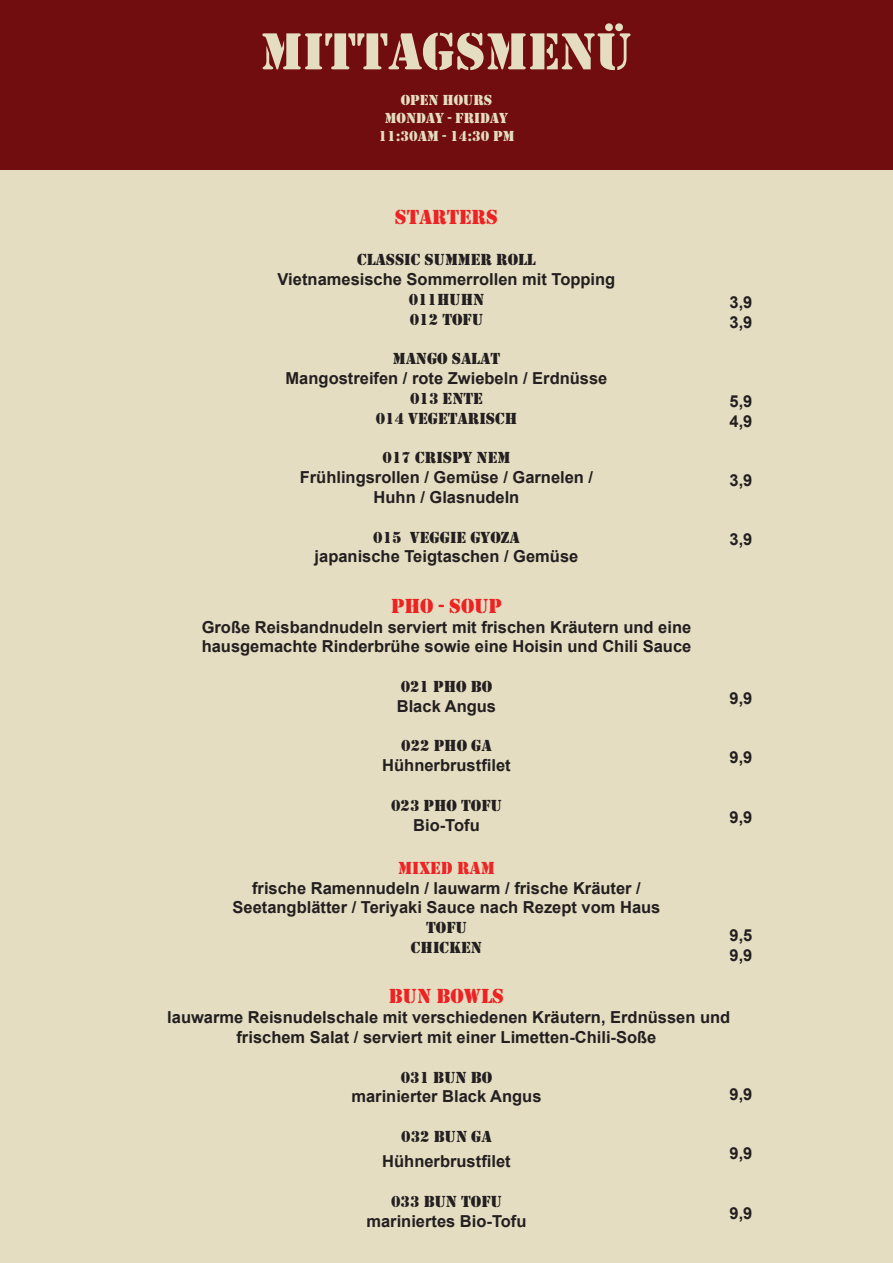
<style>
.page{position:relative;width:893px;height:1263px;background:#fff}
.page>*{position:absolute;margin:0;border:0;box-sizing:border-box;transform-origin:0 0}
.t1{font:54px "Stencil";color:#e4ddc1}
.t2{font:21px "Stencil";color:#ee2123}
.t3{font:18px "Stencil";color:#ee2325}
.t4{font:700 16.5px/19.8px "Arial";color:#231f20}
.t5{font:16.5px "Stencil";color:#231f20}
.t6{font:15px/18px "Stencil";color:#e4ddc1;text-align:center}
</style>
<div class="page">
<div style="left:0;top:120px;width:893px;height:1143px;background:#e4ddc1"></div>
<div style="left:0;top:0;width:893px;height:170px;background:#710d0f"></div>
<h1 class="t1" style="left:261px;top:20px;width:373px">MITTAGSMENÜ</h1>
<p class="t6" style="left:378px;top:92px;width:137px">OPEN HOURS<br>MONDAY - FRIDAY<br>11:30AM - 14:30 PM</p>
<p class="t2" style="left:395px;top:205px;width:103px">STARTERS</p>
<p class="t5" style="left:357px;top:250px;width:180px">CLASSIC SUMMER ROLL</p>
<p class="t4" style="left:278px;top:270px;width:339px">Vietnamesische Sommerrollen mit Topping</p>
<p class="t5" style="left:409px;top:290px;width:77px">011HUHN</p>
<p class="t5" style="left:410px;top:310px;width:75px">012 TOFU</p>
<p class="t5" style="left:393px;top:349px;width:109px">MANGO SALAT</p>
<p class="t4" style="left:286px;top:369px;width:323px">Mangostreifen / rote Zwiebeln / Erdnüsse</p>
<p class="t5" style="left:410px;top:389px;width:74px">013 ENTE</p>
<p class="t5" style="left:376px;top:409px;width:122px">014 VEGETARISCH</p>
<p class="t5" style="left:383px;top:448px;width:129px">017 CRISPY NEM</p>
<p class="t4" style="left:300px;top:468px;width:295px">Frühlingsrollen / Gemüse / Garnelen /</p>
<p class="t4" style="left:374px;top:487px;width:147px">Huhn / Glasnudeln</p>
<p class="t5" style="left:373px;top:528px;width:57px">015 VEGGIE</p>
<p class="t5" style="left:470px;top:528px;width:51px">GYOZA</p>
<p class="t4" style="left:315px;top:547px;width:265px">japanische Teigtaschen / Gemüse</p>
<p class="t2" style="left:391px;top:594px;width:112px">PHO - SOUP</p>
<p class="t4" style="left:202px;top:617px;width:491px">Große Reisbandnudeln serviert mit frischen Kräutern und eine hausgemachte Rinderbrühe sowie eine Hoisin und Chili Sauce</p>
<p class="t5" style="left:401px;top:677px;width:93px">021 PHO BO</p>
<p class="t4" style="left:397px;top:696px;width:101px">Black Angus</p>
<p class="t5" style="left:401px;top:736px;width:92px">022 PHO GA</p>
<p class="t4" style="left:382px;top:756px;width:130px">Hühnerbrustfilet</p>
<p class="t5" style="left:391px;top:796px;width:112px">023 PHO TOFU</p>
<p class="t4" style="left:413px;top:815px;width:68px">Bio-Tofu</p>
<p class="t3" style="left:398px;top:857px;width:98px">MIXED RAM</p>
<p class="t4" style="left:252px;top:878px;width:390px">frische Ramennudeln / lauwarm / frische Kräuter /</p>
<p class="t4" style="left:232px;top:898px;width:429px">Seetangblätter / Teriyaki Sauce nach Rezept vom Haus</p>
<p class="t5" style="left:426px;top:918px;width:42px">TOFU</p>
<p class="t5" style="left:411px;top:938px;width:73px">CHICKEN</p>
<p class="t2" style="left:389px;top:984px;width:117px">BUN BOWLS</p>
<p class="t4" style="left:167px;top:1008px;width:565px;text-align:center">lauwarme Reisnudelschale mit verschiedenen Kräutern, Erdnüssen und frischem Salat / serviert mit einer Limetten-Chili-Soße</p>
<p class="t5" style="left:401px;top:1068px;width:93px">031 BUN BO</p>
<p class="t4" style="left:351px;top:1087px;width:192px">marinierter Black Angus</p>
<p class="t5" style="left:401px;top:1127px;width:92px">032 BUN GA</p>
<p class="t4" style="left:382px;top:1152px;width:130px">Hühnerbrustfilet</p>
<p class="t5" style="left:391px;top:1192px;width:112px">033 BUN TOFU</p>
<p class="t4" style="left:366px;top:1211px;width:162px">mariniertes Bio-Tofu</p>
<p class="t4" style="left:729px;top:292px;width:24px">3,9</p>
<p class="t4" style="left:729px;top:312px;width:24px">3,9</p>
<p class="t4" style="left:729px;top:391px;width:24px">5,9</p>
<p class="t4" style="left:729px;top:411px;width:24px">4,9</p>
<p class="t4" style="left:729px;top:470px;width:24px">3,9</p>
<p class="t4" style="left:729px;top:530px;width:24px">3,9</p>
<p class="t4" style="left:729px;top:688px;width:24px">9,9</p>
<p class="t4" style="left:729px;top:748px;width:24px">9,9</p>
<p class="t4" style="left:729px;top:807px;width:24px">9,9</p>
<p class="t4" style="left:729px;top:926px;width:24px">9,5</p>
<p class="t4" style="left:729px;top:946px;width:24px">9,9</p>
<p class="t4" style="left:729px;top:1084px;width:24px">9,9</p>
<p class="t4" style="left:729px;top:1144px;width:24px">9,9</p>
<p class="t4" style="left:729px;top:1203px;width:24px">9,9</p>
</div>
